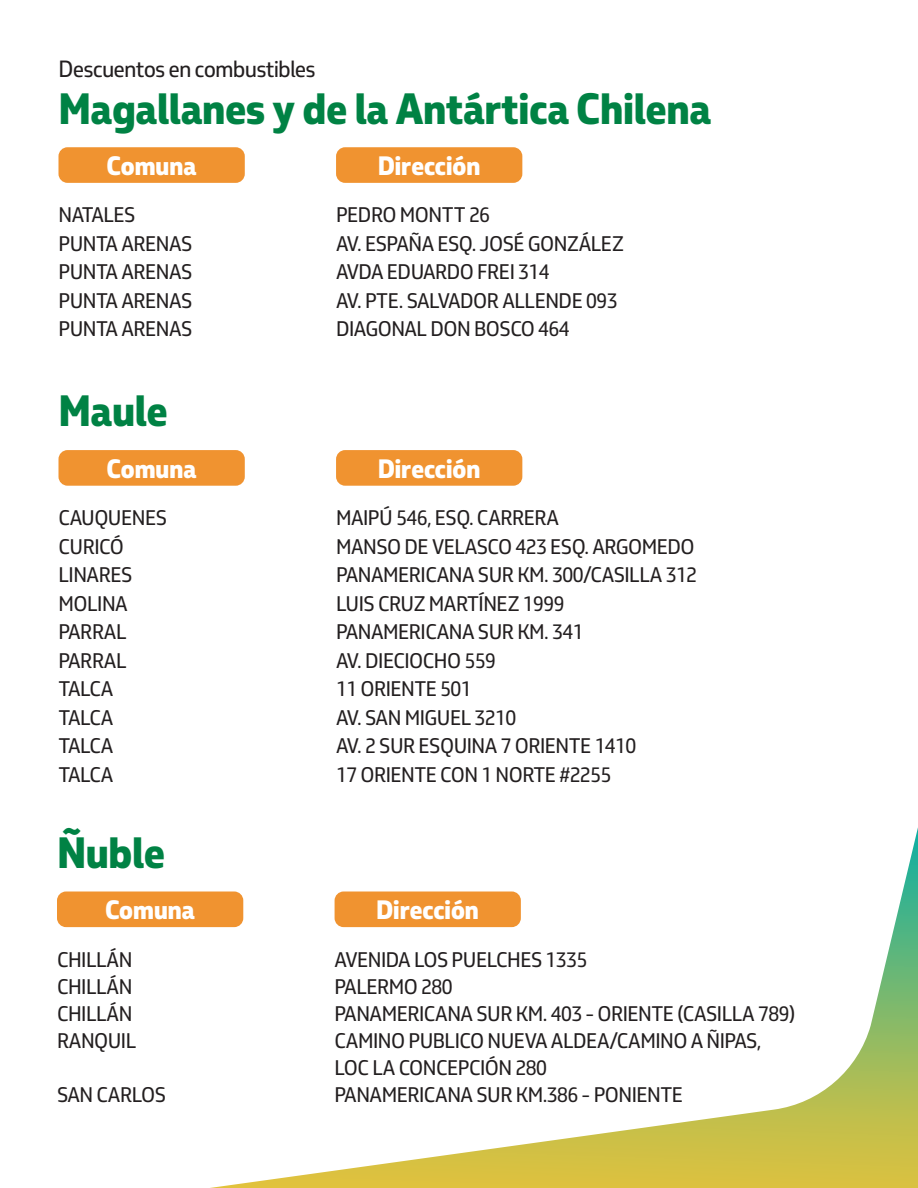
<style>
.page{position:relative;width:918px;height:1188px;background:#fff}
.page>*{position:absolute;margin:0;border:0;box-sizing:border-box;transform-origin:0 0}
.t1{font:800 42px "Petrobras Sans";letter-spacing:-.025em;color:#008244}
.t2{font:800 25.5px "Petrobras Sans";letter-spacing:-.025em;color:#fff}
.t3{font:22.5px "Petrobras Sans";letter-spacing:-.04em;color:#231f20}
.t4{font:20.25px/28.5px "Petrobras Sans";letter-spacing:-.025em;color:#231f20}
</style>
<div class="page">
<svg style="left:210px;top:827px;width:708px;height:361px"></svg>
<div style="left:58px;top:450px;width:187px;height:36px;background:#f09330;border-radius:9px"></div>
<div style="left:336px;top:450px;width:186px;height:36px;background:#f09330;border-radius:9px"></div>
<div style="left:57px;top:892px;width:186px;height:35px;background:#f09330;border-radius:9px"></div>
<div style="left:335px;top:892px;width:186px;height:35px;background:#f09330;border-radius:9px"></div>
<div style="left:58px;top:147px;width:187px;height:36px;background:#f09330;border-radius:9px"></div>
<div style="left:336px;top:147px;width:186px;height:36px;background:#f09330;border-radius:9px"></div>
<p class="t3" style="left:58px;top:55px;width:259px">Descuentos en combustibles</p>
<h1 class="t1" style="left:58px;top:80px;width:655px">Magallanes y de la Antártica Chilena</h1>
<p class="t2" style="left:107px;top:148px;width:92px">Comuna</p>
<p class="t2" style="left:378px;top:148px;width:104px">Dirección</p>
<p class="t4" style="left:336px;top:201px;width:289px">PEDRO MONTT 26<br>AV. ESPAÑA ESQ. JOSÉ GONZÁLEZ<br>AVDA EDUARDO FREI 314<br>AV. PTE. SALVADOR ALLENDE 093<br>DIAGONAL DON BOSCO 464</p>
<p class="t4" style="left:59px;top:201px;width:135px">NATALES<br>PUNTA ARENAS<br>PUNTA ARENAS<br>PUNTA ARENAS<br>PUNTA ARENAS</p>
<h1 class="t1" style="left:58px;top:382px;width:111px">Maule</h1>
<p class="t2" style="left:107px;top:451px;width:92px">Comuna</p>
<p class="t2" style="left:378px;top:451px;width:104px">Dirección</p>
<p class="t4" style="left:336px;top:503px;width:363px">MAIPÚ 546, ESQ. CARRERA<br>MANSO DE VELASCO 423 ESQ. ARGOMEDO<br>PANAMERICANA SUR KM. 300/CASILLA 312<br>LUIS CRUZ MARTÍNEZ 1999<br>PANAMERICANA SUR KM. 341<br>AV. DIECIOCHO 559<br>11 ORIENTE 501<br>AV. SAN MIGUEL 3210<br>AV. 2 SUR ESQUINA 7 ORIENTE 1410<br>17 ORIENTE CON 1 NORTE #2255</p>
<p class="t4" style="left:58px;top:503px;width:110px">CAUQUENES<br>CURICÓ<br>LINARES<br>MOLINA<br>PARRAL<br>PARRAL<br>TALCA<br>TALCA<br>TALCA<br>TALCA</p>
<h1 class="t1" style="left:57px;top:824px;width:110px">Ñuble</h1>
<p class="t2" style="left:105px;top:892px;width:92px">Comuna</p>
<p class="t2" style="left:376px;top:892px;width:104px">Dirección</p>
<p class="t4" style="left:335px;top:946px;width:462px;line-height:27px">AVENIDA LOS PUELCHES 1335<br>PALERMO 280<br>PANAMERICANA SUR KM. 403 - ORIENTE (CASILLA 789)<br>CAMINO PUBLICO NUEVA ALDEA/CAMINO A ÑIPAS,<br>LOC LA CONCEPCIÓN 280<br>PANAMERICANA SUR KM.386 - PONIENTE</p>
<p class="t4" style="left:57px;top:946px;width:81px;line-height:27px">CHILLÁN<br>CHILLÁN<br>CHILLÁN<br>RANQUIL</p>
<p class="t4" style="left:57px;top:1080px;width:111px">SAN CARLOS</p>
</div>
